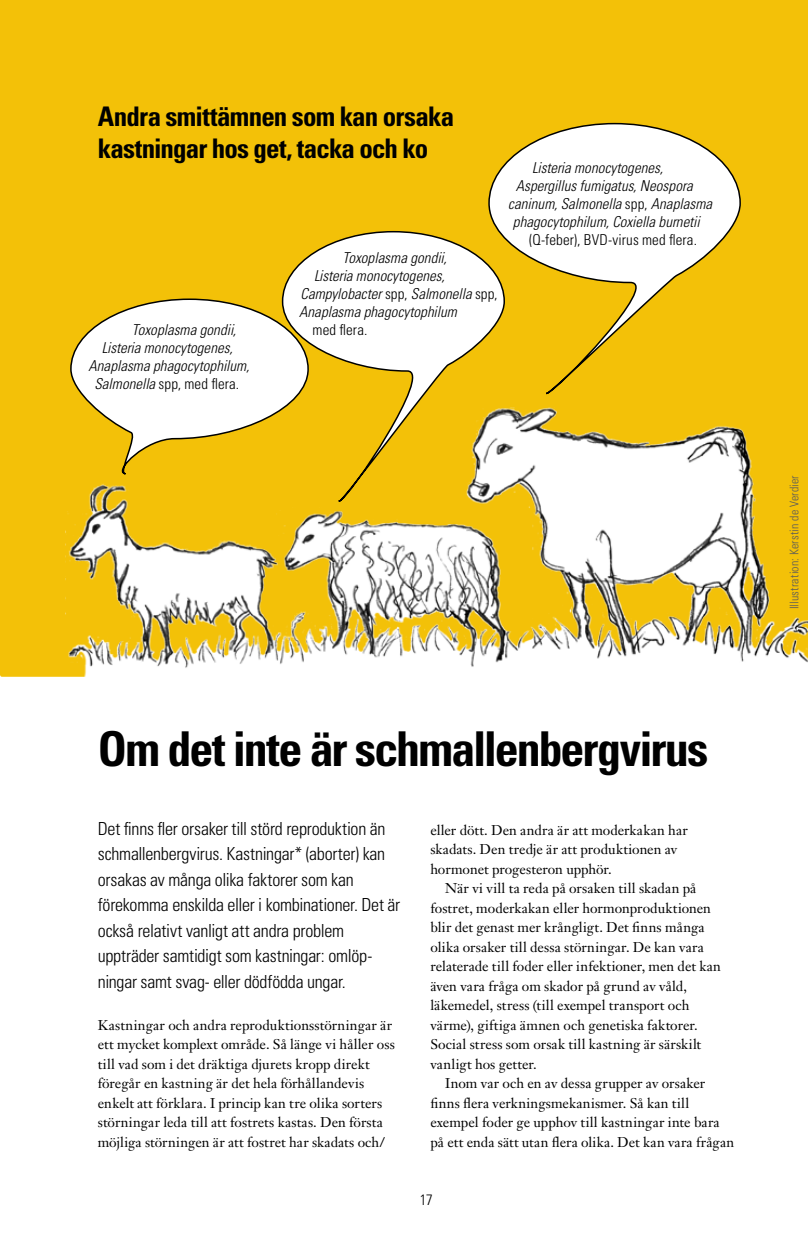
<style>
.page{position:relative;width:808px;height:1234px;background:#fff}
.page>*{position:absolute;margin:0;border:0;box-sizing:border-box;transform-origin:0 0}
.t1{font:700 condensed 48px "Univers LT Std";letter-spacing:-.035em;color:#000}
.t2{font:700 condensed 27px/32.4px "Univers LT Std";letter-spacing:-.03em;color:#000}
.t3{font:300 condensed 18px/25.5px "Univers LT Std";letter-spacing:-.015em;color:#000}
.t4{font:italic 300 condensed 15px "Univers LT Std";letter-spacing:.005em;color:#000}
.t5{font:300 condensed 15px "Univers LT Std";letter-spacing:.01em;color:#000}
.t6{font:13.95px/19.5px "Janson Text LT Std";letter-spacing:.005em;color:#000}
.t7{font:300 condensed 12px "Univers LT Std";letter-spacing:.015em;color:#58595b}
.s1{font-style:italic}
.s2{font-style:normal}
</style>
<div class="page">
<div style="left:0;top:0;width:808px;height:676px;background:#f3c108"></div>
<img style="left:66px;top:393px;width:742px;height:284px">
<svg style="left:69px;top:298px;width:212px;height:176px"></svg>
<svg style="left:281px;top:230px;width:225px;height:273px"></svg>
<svg style="left:487px;top:122px;width:255px;height:273px"></svg>
<h2 class="t2" style="left:98px;top:100px;width:358px">Andra smittämnen som kan orsaka kastningar hos get, tacka och ko</h2>
<p class="t4" style="left:132px;top:320px;width:106px">Toxoplasma gondii,</p>
<p class="t4" style="left:102px;top:338px;width:132px">Listeria monocytogenes,</p>
<p class="t4" style="left:88px;top:356px;width:162px">Anaplasma phagocytophilum,</p>
<p class="t5" style="left:94px;top:374px;width:146px"><span class="s1">Salmonella</span> spp, med flera.</p>
<p class="t4" style="left:343px;top:248px;width:106px">Toxoplasma gondii,</p>
<p class="t4" style="left:314px;top:266px;width:132px">Listeria monocytogenes,</p>
<p class="t4" style="left:301px;top:284px;width:198px">Campylobacter <span class="s2">spp,</span> Salmonella <span class="s2">spp,</span></p>
<p class="t4" style="left:299px;top:302px;width:159px">Anaplasma phagocytophilum</p>
<p class="t5" style="left:313px;top:320px;width:56px">med flera.</p>
<p class="t4" style="left:532px;top:158px;width:132px">Listeria monocytogenes,</p>
<p class="t4" style="left:516px;top:176px;width:178px">Aspergillus fumigatus, Neospora</p>
<p class="t4" style="left:508px;top:194px;width:205px">caninum, Salmonella <span class="s2">spp,</span> Anaplasma</p>
<p class="t4" style="left:513px;top:212px;width:188px">phagocytophilum, Coxiella burnetii</p>
<p class="t5" style="left:529px;top:230px;width:169px">(Q-feber), BVD-virus med flera.</p>
<h1 class="t1" style="left:98px;top:719px;width:612px">Om det inte är schmallenbergvirus</h1>
<p class="t3" style="left:98px;top:815px;width:304px">Det finns fler orsaker till störd reproduktion än schmallenbergvirus. Kastningar* (aborter) kan orsakas av många olika faktorer som kan förekomma enskilda eller i kombinationer. Det är också relativt vanligt att andra problem uppträder samtidigt som kastningar: omlöp&shy;ningar samt svag- eller dödfödda ungar.</p>
<p class="t6" style="left:98px;top:1014px;width:298px">Kastningar och andra reproduktionsstörningar är ett mycket komplext område. Så länge vi håller oss till vad som i det dräktiga djurets kropp direkt föregår en kastning är det hela förhållandevis enkelt att förklara. I princip kan tre olika sorters störningar leda till att fostrets kastas. Den första möjliga störningen är att fostret har skadats och/</p>
<p class="t6" style="left:430px;top:819px;width:259px">eller dött. Den andra är att moderkakan har skadats. Den tredje är att produktionen av hormonet progesteron upphör.</p>
<p class="t6" style="left:430px;top:878px;width:292px;text-indent:15px">När vi vill ta reda på orsaken till skadan på fostret, moderkakan eller hormonproduktionen blir det genast mer krångligt. Det finns många olika orsaker till dessa störningar. De kan vara relaterade till foder eller infektioner, men det kan även vara fråga om skador på grund av våld, läkemedel, stress (till exempel transport och värme), giftiga ämnen och genetiska faktorer.<br>Social stress som orsak till kastning är särskilt vanligt hos getter.</p>
<p class="t6" style="left:430px;top:1073px;width:305px;text-indent:15px">Inom var och en av dessa grupper av orsaker finns flera verkningsmekanismer. Så kan till exempel foder ge upphov till kastningar inte bara på ett enda sätt utan flera olika. Det kan vara frågan</p>
<p class="t5" style="left:420px;top:1190px;width:14px">17</p>
<p class="t7" style="left:787px;top:609px;width:135px;rotate:-90deg">Illustration: Kerstin de Verdier</p>
</div>
